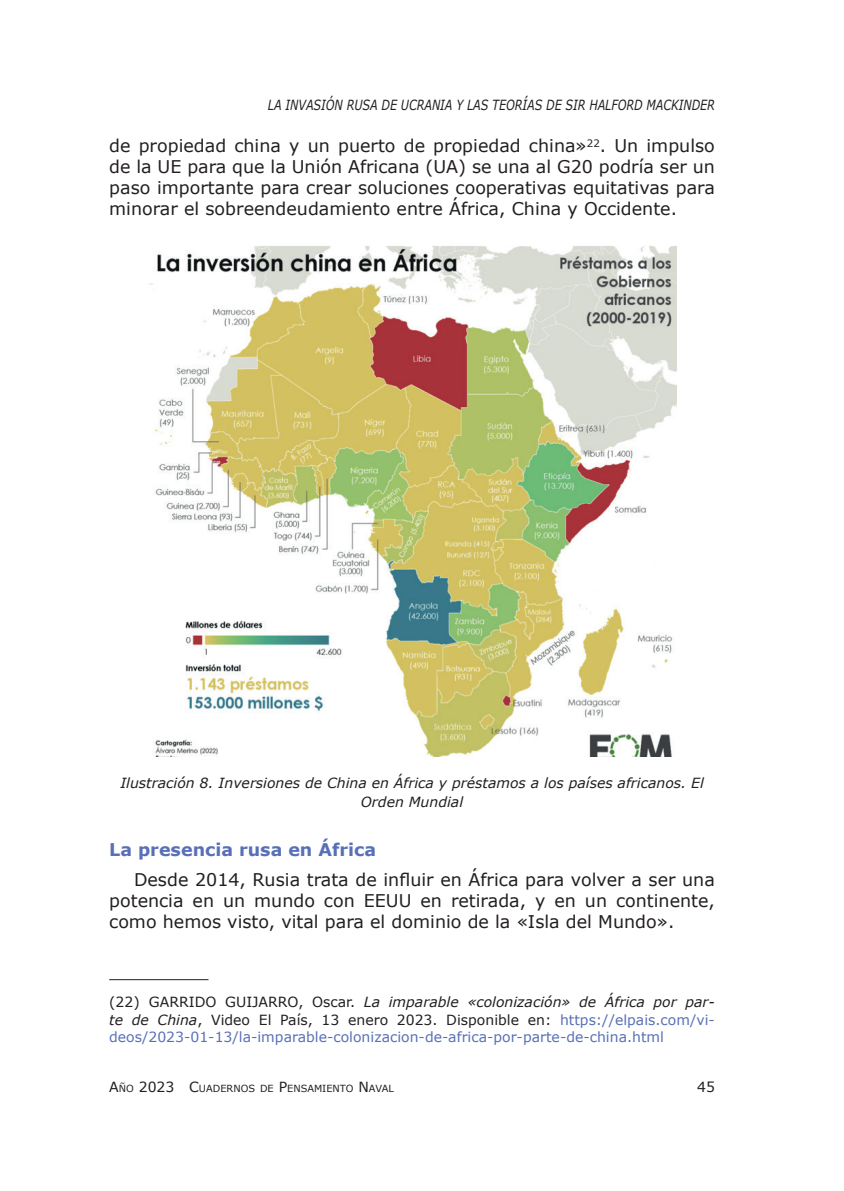
<style>
.page{position:relative;width:844px;height:1191px;background:#fff}
.page>*{position:absolute;margin:0;border:0;box-sizing:border-box;transform-origin:0 0}
.t1{font:17.5px/21px "Verdana";color:#231f20;text-align:justify}
.t2{font:700 17.5px "Verdana";color:#5870b6}
.t3{font:14px/17.5px "Verdana";color:#5870b6;text-align:justify}
.t4{font:italic 14px/19.2px "Verdana";color:#231f20;text-align:center}
.t5{font:italic 14px "Verdana";color:#231f20;scale:.79 1}
.t6{font:14px "Verdana";color:#231f20}
.t7{font:9.8px "Verdana";color:#231f20}
.s1{color:#231f20}
.s2{font-style:italic;color:#231f20}
.s3{font-size:14px}
</style>
<div class="page">
<hr style="left:109px;top:979px;width:99px;height:1px;background:#231f20">
<img style="left:149px;top:246px;width:527px;height:510px">
<p class="t5" style="left:268px;top:95px;width:567px">LA INVASIÓN RUSA DE UCRANIA Y LAS TEORÍAS DE SIR HALFORD MACKINDER</p>
<p class="t1" style="left:109px;top:135px;width:607px">de propiedad china y un puerto de propiedad china»<sup>22</sup>. Un impulso de la UE para que la Unión Africana (UA) se una al G20 podría ser un paso importante para crear soluciones cooperativas equitativas para minorar el sobreendeudamiento entre África, China y Occidente.</p>
<p class="t4" style="left:120px;top:773px;width:585px">Ilustración 8. Inversiones de China en África y préstamos a los países africanos. El<br>Orden Mundial</p>
<p class="t2" style="left:109px;top:836px;width:268px">La presencia rusa en África</p>
<p class="t1" style="left:109px;top:869px;width:607px;text-indent:25px">Desde 2014, Rusia trata de influir en África para volver a ser una potencia en un mundo con EEUU en retirada, y en un continente, como hemos visto, vital para el dominio de la «Isla del Mundo».</p>
<p class="t3" style="left:109px;top:993px;width:607px"><span class="s1">(22) GARRIDO GUIJARRO, Oscar.</span> <span class="s2">La imparable «colonización» de África por par&shy;te de China</span><span class="s1">, Video El País, 13 enero 2023. Disponible en:</span> https://elpais.com/vi&shy;deos/2023-01-13/la-imparable-colonizacion-de-africa-por-parte-de-china.html</p>
<p class="t7" style="left:109px;top:1081px;width:286px"><span class="s3">A</span>ÑO <span class="s3">2023 C</span>UADERNOS DE <span class="s3">P</span>ENSAMIENTO <span class="s3">N</span>AVAL</p>
<p class="t6" style="left:697px;top:1077px;width:19px">45</p>
</div>
